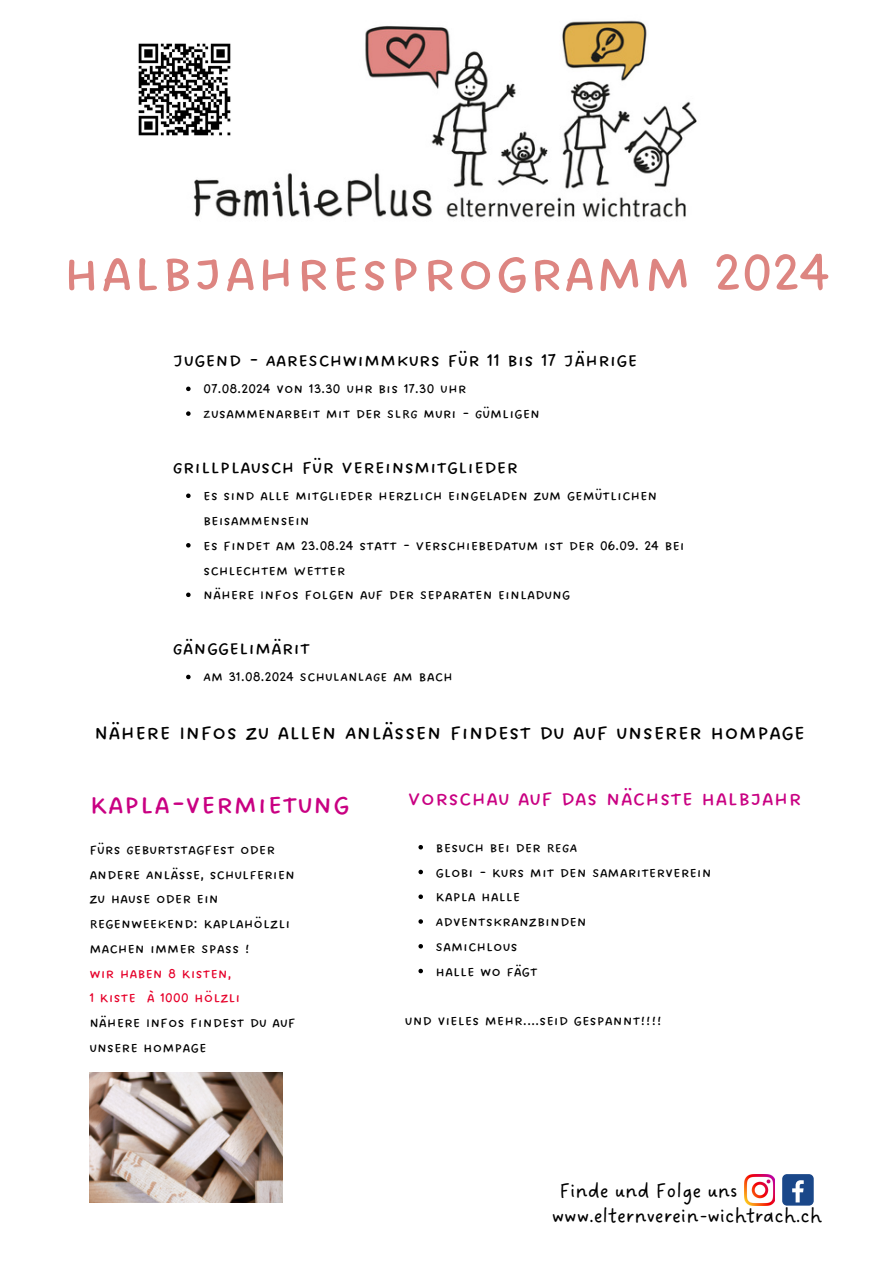
<style>
.page{position:relative;width:893px;height:1264px;background:#fff}
.page>*{position:absolute;margin:0;border:0;box-sizing:border-box;transform-origin:0 0}
.t1{font:72px "DO All Caps Regular";color:#dd8581}
.t2{font:36px "DO All Caps Regular";color:#c90082}
.t3{font:27px "DO All Caps Regular";color:#000}
.t4{font:27px "DO All Caps Regular";color:#c90082}
.t5{font:24px "DO All Caps Regular";color:#000}
.t6{font:21px "DO Sans Regular";color:#000}
.t7{font:18px/24.8px "DO All Caps Regular";color:#000}
.t8{font:18px "DO All Caps Regular";color:#e6002a}
</style>
<div class="page">
<img style="left:744px;top:1174px;width:30px;height:31px">
<div style="left:782px;top:1174px;width:31px;height:31px;background:#1a4789;border-radius:5px"></div>
<svg style="left:792px;top:1180px;width:11px;height:22px"></svg>
<img style="left:193px;top:20px;width:504px;height:198px">
<img style="left:138px;top:34px;width:101px;height:110px">
<img style="left:89px;top:1072px;width:194px;height:129px">
<svg style="left:186px;top:386px;width:4px;height:5px"></svg>
<svg style="left:186px;top:411px;width:4px;height:5px"></svg>
<svg style="left:186px;top:493px;width:4px;height:5px"></svg>
<svg style="left:186px;top:543px;width:4px;height:4px"></svg>
<svg style="left:186px;top:592px;width:4px;height:5px"></svg>
<svg style="left:186px;top:674px;width:4px;height:5px"></svg>
<svg style="left:418px;top:845px;width:5px;height:4px"></svg>
<svg style="left:418px;top:869px;width:5px;height:5px"></svg>
<svg style="left:418px;top:894px;width:5px;height:5px"></svg>
<svg style="left:418px;top:919px;width:5px;height:4px"></svg>
<svg style="left:418px;top:944px;width:5px;height:4px"></svg>
<svg style="left:418px;top:968px;width:5px;height:5px"></svg>
<h4 class="t1" style="left:62px;top:226px;width:770px">Halbjahresprogramm 2024</h4>
<p class="t5" style="left:172px;top:345px;width:466px">Jugend - AareSchwimmkurs für 11 bis 17 Jährige</p>
<p class="t7" style="left:203px;top:376px;width:265px">07.08.2024 von 13.30 Uhr bis 17.30 Uhr</p>
<p class="t7" style="left:203px;top:401px;width:338px">Zusammenarbeit mit der SLRG Muri - Gümligen</p>
<h4 class="t5" style="left:172px;top:452px;width:347px">Grillplausch für Vereinsmitglieder</h4>
<p class="t7" style="left:203px;top:483px;width:456px">es sind alle Mitglieder herzlich eingeladen zum gemütlichen beisammensein</p>
<h3 class="t7" style="left:203px;top:533px;width:483px">es findet am 23.08.24 statt - Verschiebedatum ist der 06.09. 24 bei schlechtem Wetter</h3>
<h2 class="t7" style="left:203px;top:582px;width:369px">nähere Infos folgen auf der Separaten Einladung</h2>
<p class="t5" style="left:172px;top:633px;width:139px">Gänggelimärit</p>
<p class="t7" style="left:203px;top:664px;width:251px">Am 31.08.2024 SchuLANLAGE am Bach</p>
<p class="t3" style="left:94px;top:715px;width:712px">Nähere Infos zu allen Anlässen findest du auf unserer Hompage</p>
<p class="t2" style="left:89px;top:781px;width:262px">Kapla-vermietung</p>
<p class="t7" style="left:89px;top:836px;width:207px">fürs Geburtstagfest oder andere Anlässe, schulFerien zu Hause oder ein<br>Regenweekend: Kaplahölzli machen immer Spass !</p>
<p class="t8" style="left:89px;top:961px;width:143px">wir haben 8 Kisten,</p>
<h5 class="t8" style="left:89px;top:986px;width:153px">1 Kiste à 1000 Hölzli</h5>
<p class="t7" style="left:89px;top:1010px;width:208px">Nähere Infos findest du auf unsere Hompage</p>
<p class="t4" style="left:407px;top:781px;width:395px">Vorschau auf das nächste Halbjahr</p>
<p class="t7" style="left:435px;top:834px;width:143px">Besuch bei der REGA</p>
<p class="t7" style="left:435px;top:859px;width:278px">globi - Kurs mit den Samariterverein</p>
<h3 class="t7" style="left:435px;top:884px;width:86px">Kapla Halle</h3>
<p class="t7" style="left:435px;top:909px;width:153px">Adventskranzbinden</p>
<p class="t7" style="left:435px;top:933px;width:84px">Samichlous</p>
<p class="t7" style="left:435px;top:958px;width:104px">Halle wo Fägt</p>
<p class="t7" style="left:405px;top:1008px;width:258px">und vieles mehr....seid gespannt!!!!</p>
<p class="t6" style="left:559px;top:1178px;width:180px">Finde und Folge uns</p>
<h1 class="t6" style="left:551px;top:1203px;width:271px">www.elternverein-wichtrach.ch</h1>
</div>
